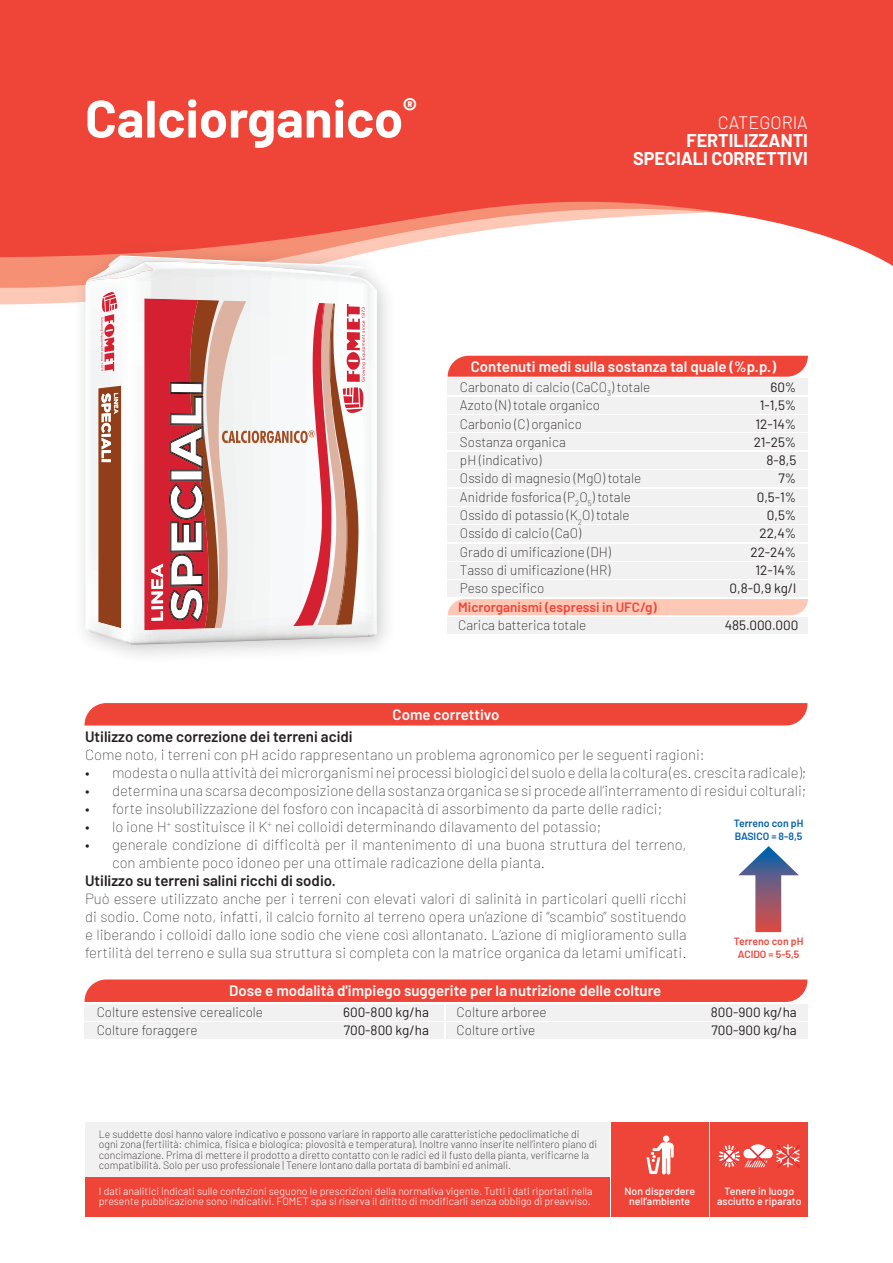
<style>
.page{position:relative;width:893px;height:1263px;background:#fff}
.page>*{position:absolute;margin:0;border:0;box-sizing:border-box;transform-origin:0 0}
.t1{font:700 52.5px "Barlow";color:#fff}
.t2{font:700 18px/18px "Barlow";color:#fff;text-align:right}
.t3{font:300 18px "Barlow";color:#fff}
.t4{font:100 15px/18px "Barlow";color:#241f1f}
.t5{font:600 15px "Barlow";color:#fff}
.t6{font:600 15px "Barlow";color:#241f1f}
.t7{font:200 13.5px/18.3px "Barlow";color:#241f1f}
.t8{font:13.5px/18.3px "Barlow";color:#241f1f}
.t9{font:600 13.5px "Barlow";color:#ef4539}
.t10{font:200 10.5px/10.5px "Barlow";color:#241f1f}
.t11{font:300 10.5px/10.5px "Barlow";color:#fff}
.t12{font:500 10.5px/10.5px "Barlow";color:#fff;text-align:center}
.t13{font:600 10.5px/13.5px "Barlow";color:#0060ac}
.t14{font:600 10.5px/13.5px "Barlow";color:#ef4539;text-align:center}
</style>
<div class="page">
<svg style="left:0;top:293px;width:72px;height:11px"></svg>
<svg style="left:0;top:275px;width:72px;height:18px"></svg>
<svg style="left:0;top:0;width:893px;height:275px;background:#f05a4f"></svg>
<div style="left:710px;top:1122px;width:98px;height:95px;background:#ef4539"></div>
<div style="left:611px;top:1122px;width:98px;height:95px;background:#ef4539"></div>
<div style="left:85px;top:1122px;width:524px;height:95px;background:#f2f1f1"></div>
<div style="left:85px;top:1178px;width:524px;height:39px;background:#ef4539"></div>
<svg style="left:719px;top:1144px;width:81px;height:24px"></svg>
<svg style="left:646px;top:1135px;width:28px;height:39px"></svg>
<svg style="left:84px;top:703px;width:724px;height:23px;background:#ef4c40"></svg>
<div style="left:448px;top:452px;width:360px;height:16px;background:#f2f1f1"></div>
<div style="left:448px;top:471px;width:360px;height:16px;background:#f2f1f1"></div>
<div style="left:448px;top:379px;width:360px;height:16px;background:#f2f1f1"></div>
<div style="left:448px;top:415px;width:360px;height:17px;background:#f2f1f1"></div>
<div style="left:448px;top:434px;width:360px;height:16px;background:#f2f1f1"></div>
<div style="left:448px;top:507px;width:360px;height:16px;background:#f2f1f1"></div>
<div style="left:448px;top:562px;width:360px;height:17px;background:#f2f1f1"></div>
<div style="left:448px;top:489px;width:360px;height:16px;background:#f2f1f1"></div>
<div style="left:448px;top:544px;width:360px;height:16px;background:#f2f1f1"></div>
<div style="left:448px;top:397px;width:360px;height:16px;background:#f2f1f1"></div>
<div style="left:448px;top:526px;width:360px;height:16px;background:#f2f1f1"></div>
<div style="left:448px;top:581px;width:360px;height:16px;background:#f2f1f1"></div>
<svg style="left:448px;top:356px;width:360px;height:21px;background:#ef4c40"></svg>
<div style="left:448px;top:599px;width:360px;height:16px;background:#fec8b7"></div>
<div style="left:448px;top:617px;width:360px;height:17px;background:#f2f1f1"></div>
<svg style="left:738px;top:846px;width:61px;height:86px"></svg>
<div style="left:84px;top:979px;width:724px;height:23px;background:#ef4539"></div>
<div style="left:85px;top:1004px;width:359px;height:16px;background:#f2f1f1"></div>
<div style="left:446px;top:1004px;width:361px;height:16px;background:#f2f1f1"></div>
<div style="left:85px;top:1022px;width:359px;height:16px;background:#f2f1f1"></div>
<div style="left:446px;top:1022px;width:361px;height:16px;background:#f2f1f1"></div>
<div style="left:72px;top:242px;width:326px;height:423px;background:#241f1f;opacity:.23"></div>
<svg style="left:85px;top:261px;width:293px;height:384px"></svg>
<svg style="left:86px;top:255px;width:278px;height:27px"></svg>
<svg style="left:98px;top:386px;width:23px;height:242px;background:#9d5534"></svg>
<svg style="left:100px;top:292px;width:17px;height:79px"></svg>
<svg style="left:144px;top:298px;width:222px;height:332px"></svg>
<h1 class="t1" style="left:85px;top:80px;width:333px">Calciorganico<sup>®</sup></h1>
<p class="t3" style="left:718px;top:109px;width:92px">CATEGORIA</p>
<p class="t2" style="left:633px;top:130px;width:176px">FERTILIZZANTI<br>SPECIALI CORRETTIVI</p>
<p class="t5" style="left:471px;top:356px;width:307px">Contenuti medi sulla sostanza tal quale (%p.p.)</p>
<p class="t7" style="left:460px;top:377px;width:192px">Carbonato di calcio (CaCO<sub>3</sub>) totale<br>Azoto (N) totale organico<br>Carbonio (C) organico<br>Sostanza organica<br>pH (indicativo)<br>Ossido di magnesio (MgO) totale<br>Anidride fosforica (P<sub>2</sub>O<sub>5</sub>) totale<br>Ossido di potassio (K<sub>2</sub>O) totale<br>Ossido di calcio (CaO)<br>Grado di umificazione (DH)<br>Tasso di umificazione (HR)<br>Peso specifico</p>
<p class="t8" style="left:730px;top:377px;width:68px;text-align:right">60%<br>1-1,5%<br>12-14%<br>21-25%<br>8-8,5<br>7%<br>0,5-1%<br>0,5%<br>22,4%<br>22-24%<br>12-14%<br>0,8-0,9 kg/l</p>
<p class="t9" style="left:458px;top:597px;width:200px">Microrganismi (espressi in UFC/g)</p>
<p class="t7" style="left:458px;top:615px;width:130px">Carica batterica totale</p>
<p class="t8" style="left:725px;top:615px;width:75px">485.000.000</p>
<p class="t5" style="left:393px;top:704px;width:108px">Come correttivo</p>
<p class="t6" style="left:85px;top:726px;width:269px">Utilizzo come correzione dei terreni acidi</p>
<p class="t4" style="left:85px;top:745px;width:621px">Come noto, i terreni con pH acido rappresentano un problema agronomico per le seguenti ragioni:</p>
<p class="t4" style="left:85px;top:763px;width:723px">• modesta o nulla attività dei microrganismi nei processi biologici del suolo e della la coltura (es. crescita radicale);</p>
<p class="t4" style="left:85px;top:781px;width:723px">• determina una scarsa decomposizione della sostanza organica se si procede all’interramento di residui colturali;</p>
<p class="t4" style="left:85px;top:799px;width:579px">• forte insolubilizzazione del fosforo con incapacità di assorbimento da parte delle radici;</p>
<p class="t4" style="left:85px;top:817px;width:518px">• lo ione H<sup>+</sup> sostituisce il K<sup>+</sup> nei colloidi determinando dilavamento del potassio;</p>
<p class="t4" style="left:112px;top:835px;width:576px;text-indent:-27px">• generale condizione di difficoltà per il mantenimento di una buona struttura del terreno, con ambiente poco idoneo per una ottimale radicazione della pianta.</p>
<p class="t6" style="left:85px;top:870px;width:253px">Utilizzo su terreni salini ricchi di sodio.</p>
<p class="t4" style="left:85px;top:889px;width:603px;text-align:justify">Può essere utilizzato anche per i terreni con elevati valori di salinità in particolari quelli ricchi di sodio. Come noto, infatti, il calcio fornito al terreno opera un’azione di “scambio” sostituendo e liberando i colloidi dallo ione sodio che viene così allontanato. L’azione di miglioramento sulla fertilità del terreno e sulla sua struttura si completa con la matrice organica da letami umificati.</p>
<p class="t13" style="left:734px;top:816px;width:71px">Terreno con pH<br>BASICO = 8-8,5</p>
<p class="t14" style="left:734px;top:933px;width:71px">Terreno con pH<br>ACIDO = 5-5,5</p>
<p class="t5" style="left:229px;top:980px;width:434px">Dose e modalità d'impiego suggerite per la nutrizione delle colture</p>
<p class="t7" style="left:97px;top:1001px;width:168px">Colture estensive cerealicole<br>Colture foraggere</p>
<p class="t8" style="left:343px;top:1001px;width:87px">600-800 kg/ha<br>700-800 kg/ha</p>
<p class="t8" style="left:711px;top:1001px;width:87px">800-900 kg/ha<br>700-900 kg/ha</p>
<p class="t7" style="left:457px;top:1001px;width:91px">Colture arboree<br>Colture ortive</p>
<p class="t10" style="left:99px;top:1128px;width:500px">Le suddette dosi hanno valore indicativo e possono variare in rapporto alle caratteristiche pedoclimatiche di ogni zona (fertilità: chimica, fisica e biologica; piovosità e temperatura). Inoltre vanno inserite nell’intero piano di concimazione. Prima di mettere il prodotto a diretto contatto con le radici ed il fusto della pianta, verificarne la compatibilità. Solo per uso professionale | Tenere lontano dalla portata di bambini ed animali.</p>
<p class="t11" style="left:99px;top:1185px;width:495px">I dati analitici indicati sulle confezioni seguono le prescrizioni della normativa vigente. Tutti i dati riportati nella presente pubblicazione sono indicativi. FOMET spa si riserva il diritto di modificarli senza obbligo di preavviso.</p>
<p class="t12" style="left:625px;top:1185px;width:72px">Non disperdere nell’ambiente</p>
<p class="t12" style="left:717px;top:1185px;width:86px">Tenere in luogo asciutto e riparato</p>
</div>
